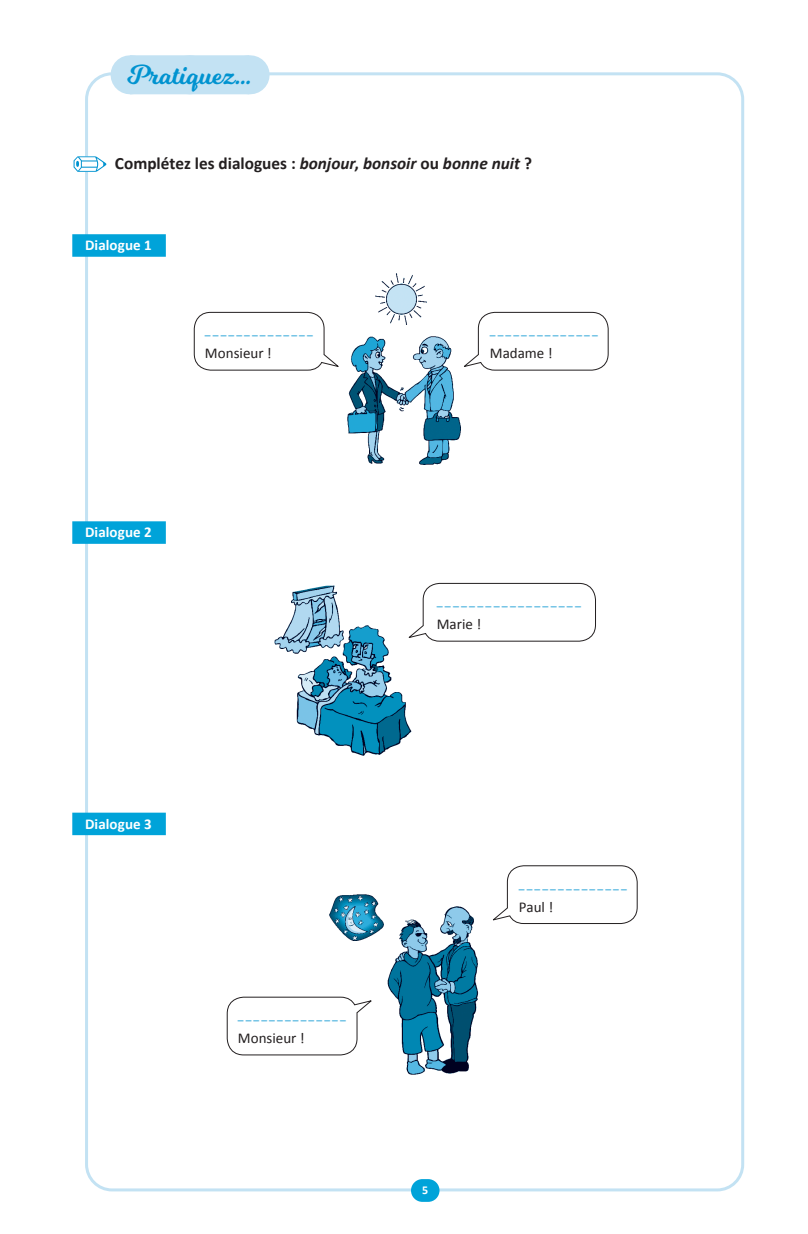
<style>
.page{position:relative;width:808px;height:1234px;background:#fff}
.page>*{position:absolute;margin:0;border:0;box-sizing:border-box;transform-origin:0 0}
.t1{font:27px "Milkshake";letter-spacing:.04em;color:#0093d0}
.t2{font:700 17.25px "Calibri";color:#231f20}
.t3{font:15px "Calibri";color:#231f20}
.t4{font:700 15px "Calibri";letter-spacing:.005em;color:#fff}
.t5{font:12px "Calibri";color:#0093d0}
.t6{font:700 12px "Calibri";color:#fff}
.s1{font-style:italic}
</style>
<div class="page">
<div style="left:411px;top:1178px;width:28px;height:23px;background:#00a3d9;border-radius:11px"></div>
<div style="left:130px;top:55px;width:119px;height:39px;background:#c3e2f3"></div>
<svg style="left:193px;top:55px;width:26px;height:1px"></svg>
<hr style="left:249px;top:55px;width:1px;height:39px;background:#c3e2f3">
<div style="left:72px;top:234px;width:94px;height:23px;background:#00a3d9"></div>
<div style="left:72px;top:521px;width:94px;height:22px;background:#00a3d9"></div>
<div style="left:72px;top:812px;width:94px;height:23px;background:#00a3d9"></div>
<img style="left:375px;top:273px;width:52px;height:51px">
<img style="left:347px;top:337px;width:114px;height:127px">
<img style="left:274px;top:585px;width:138px;height:170px">
<img style="left:387px;top:906px;width:91px;height:168px">
<img style="left:330px;top:894px;width:54px;height:46px">
<svg style="left:193px;top:311px;width:146px;height:60px"></svg>
<svg style="left:464px;top:311px;width:145px;height:60px"></svg>
<svg style="left:406px;top:582px;width:190px;height:59px"></svg>
<svg style="left:226px;top:996px;width:146px;height:59px"></svg>
<svg style="left:493px;top:865px;width:145px;height:59px"></svg>
<svg style="left:74px;top:156px;width:32px;height:16px"></svg>
<h1 class="t1" style="left:128px;top:55px;width:126px">Pratiquez…</h1>
<h2 class="t2" style="left:115px;top:152px;width:419px">Complétez les dialogues : <span class="s1">bonjour</span>, <span class="s1">bonsoir</span> ou <span class="s1">bonne nuit</span> ?</h2>
<p class="t4" style="left:85px;top:236px;width:68px">Dialogue 1</p>
<p class="t5" style="left:205px;top:323px;width:109px">______________</p>
<p class="t3" style="left:205px;top:344px;width:68px">Monsieur !</p>
<p class="t4" style="left:85px;top:522px;width:68px">Dialogue 2</p>
<p class="t4" style="left:85px;top:814px;width:68px">Dialogue 3</p>
<p class="t5" style="left:238px;top:1007px;width:109px">______________</p>
<p class="t3" style="left:238px;top:1028px;width:68px">Monsieur !</p>
<p class="t5" style="left:490px;top:323px;width:109px">______________</p>
<p class="t3" style="left:490px;top:344px;width:64px">Madame !</p>
<p class="t5" style="left:437px;top:593px;width:146px">__________________</p>
<p class="t3" style="left:437px;top:614px;width:46px">Marie !</p>
<p class="t5" style="left:519px;top:875px;width:109px">______________</p>
<p class="t3" style="left:519px;top:897px;width:36px">Paul !</p>
<p class="t6" style="left:422px;top:1182px;width:8px">5</p>
</div>
